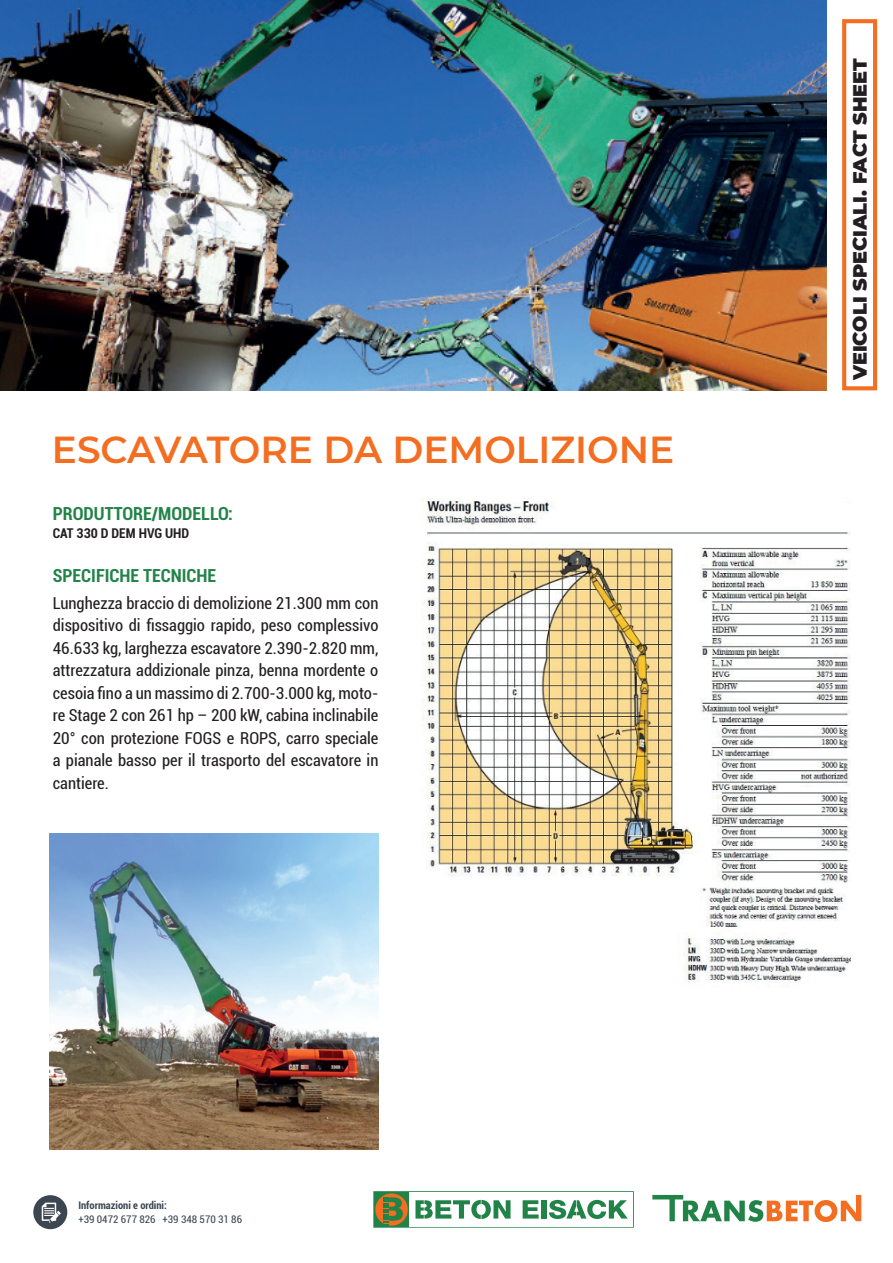
<style>
.page{position:relative;width:893px;height:1263px;background:#fff}
.page>*{position:absolute;margin:0;border:0;box-sizing:border-box;transform-origin:0 0}
.t1{font:600 37.5px "Montserrat";color:#f36e21}
.t2{font:900 19.2px "Montserrat";color:#231f20}
.t3{font:700 condensed 18px "Roboto";color:#228348}
.t4{font:condensed 16.5px/22.5px "Roboto";color:#231f20;text-align:justify}
.t5{font:700 condensed 13.5px "Roboto";color:#231f20}
.t6{font:condensed 10.5px "Roboto";color:#3b4651}
.t7{font:700 condensed 10.5px "Roboto";color:#3b4651}
</style>
<div class="page">
<img style="left:0;top:0;width:827px;height:390px">
<img style="left:421px;top:498px;width:430px;height:490px">
<img style="left:50px;top:833px;width:328px;height:316px">
<div style="left:33px;top:1195px;width:34px;height:34px;background:#3b4651;border-radius:50%"></div>
<svg style="left:42px;top:1202px;width:19px;height:21px"></svg>
<svg style="left:373px;top:1191px;width:261px;height:37px"></svg>
<svg style="left:652px;top:1195px;width:209px;height:27px"></svg>
<div style="left:842px;top:19px;width:35px;height:371px;border:4px solid #f36e22"></div>
<h1 class="t1" style="left:52px;top:423px;width:624px">ESCAVATORE DA DEMOLIZIONE</h1>
<p class="t3" style="left:53px;top:500px;width:182px">PRODUTTORE/MODELLO:</p>
<p class="t5" style="left:53px;top:523px;width:138px">CAT 330 D DEM HVG UHD</p>
<p class="t3" style="left:53px;top:563px;width:165px">SPECIFICHE TECNICHE</p>
<p class="t4" style="left:53px;top:591px;width:327px">Lunghezza braccio di demolizione 21.300 mm con dispositivo di fissaggio rapido, peso complessivo 46.633 kg, larghezza escavatore 2.390-2.820 mm, attrezzatura addizionale pinza, benna mordente o cesoia fino a un massimo di 2.700-3.000 kg, moto&shy;re Stage 2 con 261 hp – 200 kW, cabina inclinabile 20° con protezione FOGS e ROPS, carro speciale a pianale basso per il trasporto del escavatore in cantiere.</p>
<p class="t7" style="left:78px;top:1198px;width:90px">Informazioni e ordini:</p>
<p class="t6" style="left:78px;top:1212px;width:165px">+39 0472 677 826 +39 348 570 31 86</p>
<p class="t2" style="left:845px;top:380px;width:324px;rotate:-90deg">VEICOLI SPECIALI. FACT SHEET</p>
</div>
